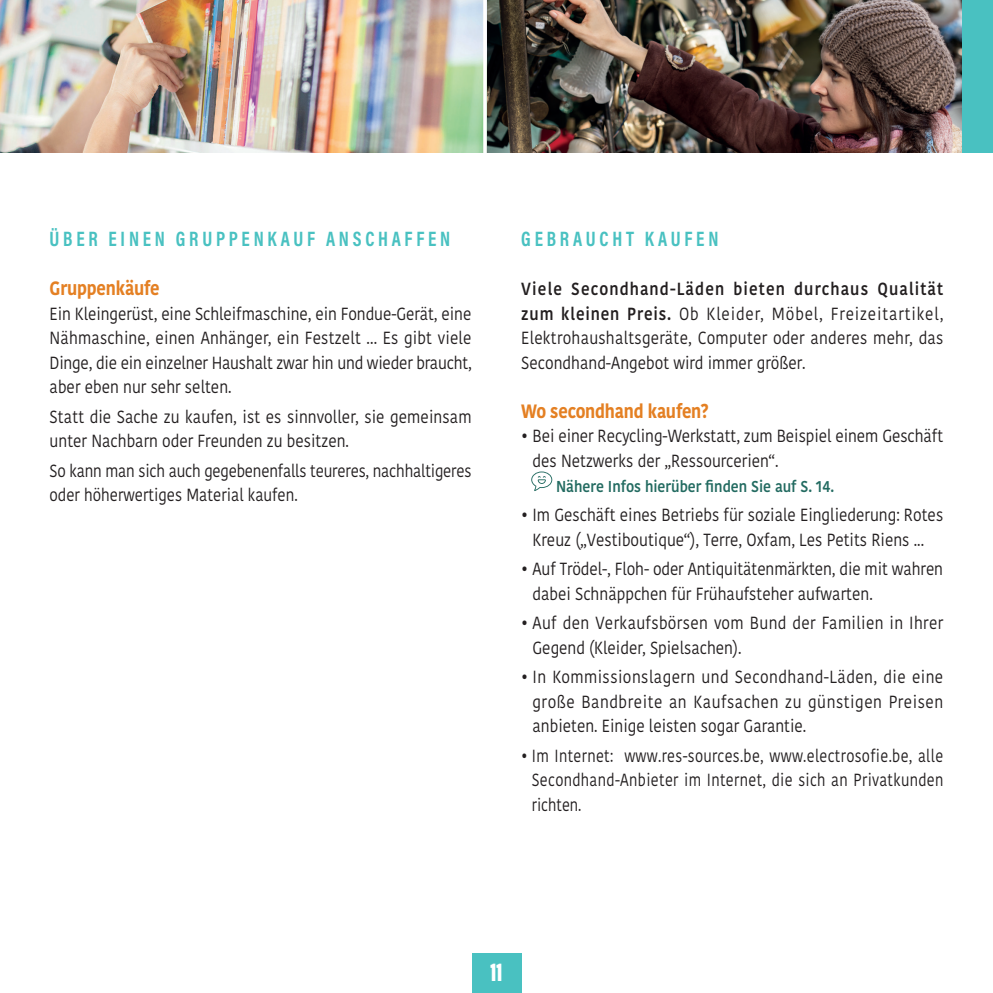
<style>
.page{position:relative;width:993px;height:993px;background:#fff}
.page>*{position:absolute;margin:0;border:0;box-sizing:border-box;transform-origin:0 0}
.Chapeau{font:900 26.25px "Acumin Pro Cond";color:#fff;scale:.86 1}
.Texte_continu{font:700 21px "Acumin Pro Cond";letter-spacing:.195em;color:#49c1c1;scale:.9 1}
.Texte_continu-2{font:700 19.25px "Kohinoor Bangla";letter-spacing:-.01em;color:#e48023;scale:.86 1}
.Texte_continu-3{font:17.5px/24.5px "Kohinoor Bangla";color:#231f20;text-align:justify;scale:.88 1}
.Liste{font:17.5px/24.5px "Kohinoor Bangla";color:#231f20;scale:.88 1}
.Liste-2{font:17.5px/24.5px "Kohinoor Bangla";color:#231f20;text-align:justify;scale:.83 1}
.Texte_continu-4{font:17.5px/24.5px "Kohinoor Bangla";color:#231f20;scale:.86 1}
.Liste-3{font:17.5px/24.5px "Kohinoor Bangla";letter-spacing:.025em;color:#231f20;scale:.88 1}
.Liste-4{font:600 15.75px "Kohinoor Bangla";color:#236b61;scale:.9 1}
.s1{font-weight:600}
</style>
<div class="page">
<div style="left:471px;top:952px;width:50px;height:40px;background:#49c1c1"></div>
<img style="left:0;top:0;width:962px;height:153px">
<hr style="left:483px;top:0;width:3px;height:181px;background:#fff">
<div style="left:962px;top:0;width:30px;height:153px;background:#49c1c1"></div>
<svg style="left:531px;top:471px;width:21px;height:20px"></svg>
<p class="Texte_continu" style="left:50px;top:225px;width:446px">ÜBER EINEN GRUPPENKAUF ANSCHAFFEN</p>
<p class="Texte_continu-2" style="left:50px;top:271px;width:129px">Gruppenkäufe</p>
<p class="Texte_continu-3" style="left:50px;top:301px;width:481px">Ein Kleingerüst, eine Schleifmaschine, ein Fondue-Gerät, eine Nähmaschine, einen Anhänger, ein Festzelt ... Es gibt viele Dinge, die ein einzelner Haushalt zwar hin und wieder braucht, aber eben nur sehr selten.</p>
<p class="Texte_continu-3" style="left:50px;top:404px;width:481px">Statt die Sache zu kaufen, ist es sinnvoller, sie gemeinsam unter Nachbarn oder Freunden zu besitzen.</p>
<p class="Texte_continu-4" style="left:50px;top:458px;width:492px">So kann man sich auch gegebenenfalls teureres, nachhaltigeres oder höherwertiges Material kaufen.</p>
<p class="Texte_continu" style="left:521px;top:225px;width:220px">GEBRAUCHT KAUFEN</p>
<p class="Texte_continu-3" style="left:521px;top:276px;width:481px"><span class="s1">Viele Secondhand-Läden bieten durchaus Qualität zum kleinen Preis.</span> Ob Kleider, Möbel, Freizeitartikel, Elektrohaushaltsgeräte, Computer oder anderes mehr, das Secondhand-Angebot wird immer größer.</p>
<p class="Texte_continu-2" style="left:521px;top:394px;width:219px">Wo secondhand kaufen?</p>
<p class="Liste" style="left:532px;top:423px;width:468px;text-indent:-11px">• Bei einer Recycling-Werkstatt, zum Beispiel einem Geschäft des Netzwerks der „Ressourcerien“.</p>
<p class="Liste-4" style="left:556px;top:472px;width:310px">Nähere Infos hierüber finden Sie auf S. 14.</p>
<p class="Liste" style="left:521px;top:502px;width:481px;text-align:center">• Im Geschäft eines Betriebs für soziale Eingliederung: Rotes<br>Kreuz („Vestiboutique“), Terre, Oxfam, Les Petits Riens ...</p>
<p class="Liste" style="left:532px;top:556px;width:468px;text-indent:-11px">• Auf Trödel-, Floh- oder Antiquitätenmärkten, die mit wahren dabei Schnäppchen für Frühaufsteher aufwarten.</p>
<p class="Liste-3" style="left:532px;top:610px;width:468px;text-indent:-11px">• Auf den Verkaufsbörsen vom Bund der Familien in Ihrer<br>Gegend (Kleider, Spielsachen).</p>
<p class="Liste" style="left:532px;top:664px;width:468px;text-align:justify;text-indent:-11px">• In Kommissionslagern und Secondhand-Läden, die eine große Bandbreite an Kaufsachen zu günstigen Preisen anbieten. Einige leisten sogar Garantie.</p>
<p class="Liste-2" style="left:531px;top:742px;width:497px;text-indent:-11px">• Im Internet: www.res-sources.be, www.electrosofie.be, alle Secondhand-Anbieter im Internet, die sich an Privatkunden richten.</p>
<p class="Chapeau" style="left:490px;top:954px;width:16px">11</p>
</div>
